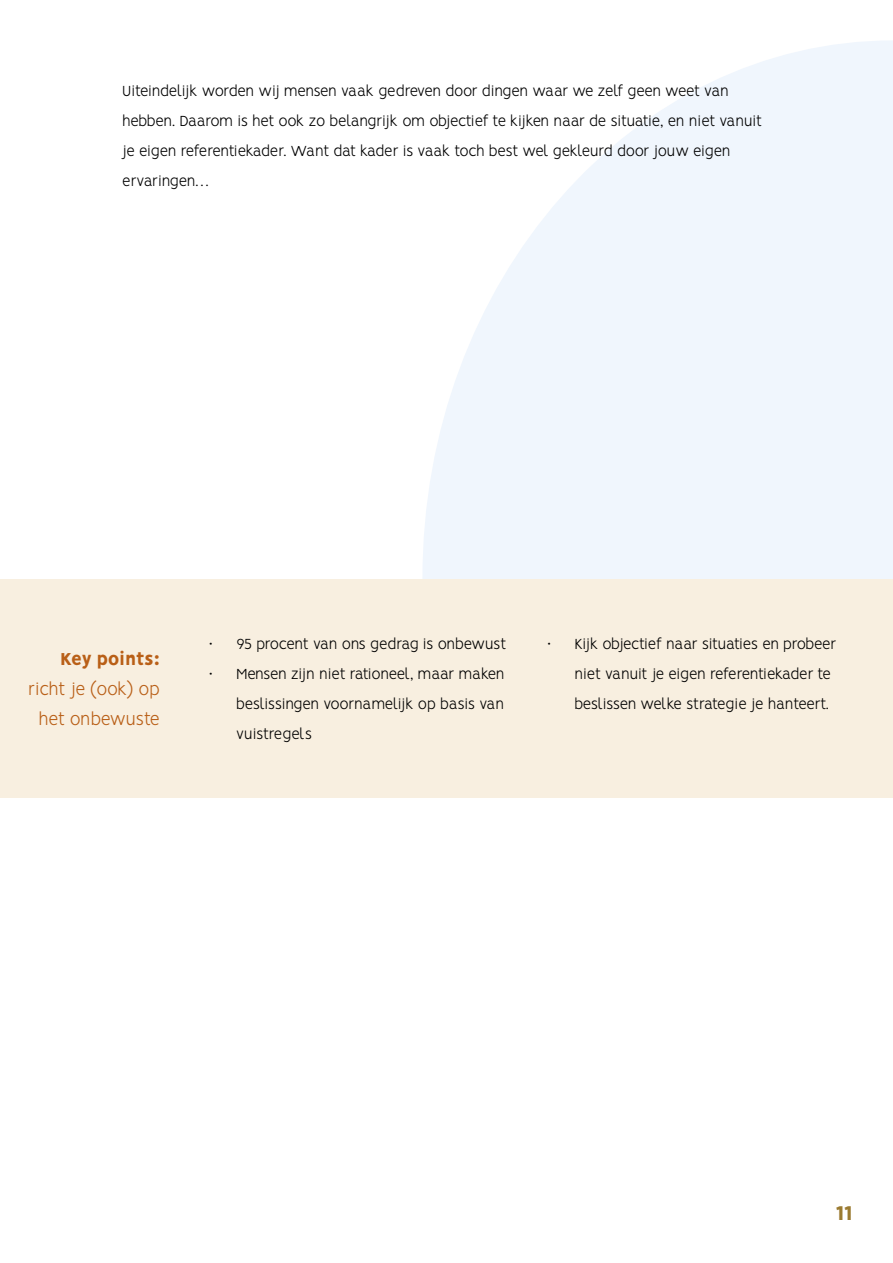
<style>
.page{position:relative;width:893px;height:1263px;background:#fff}
.page>*{position:absolute;margin:0;border:0;box-sizing:border-box;transform-origin:0 0}
.t1{font:800 22.5px "Vision";color:#9b7b31}
.t2{font:300 19.5px/30px "Vision";letter-spacing:-.02em;color:#b95f17;text-align:center}
.t3{font:800 19.5px "Vision";letter-spacing:-.03em;color:#b95f17}
.t4{font:300 16.5px/30px "Vision";letter-spacing:-.03em;color:#000}
</style>
<div class="page">
<svg style="left:423px;top:41px;width:470px;height:538px;fill:#f0f6fd"></svg>
<div style="left:1px;top:579px;width:892px;height:219px;background:#f8efe0"></div>
<p class="t4" style="left:122px;top:77px;width:641px">Uiteindelijk worden wij mensen vaak gedreven door dingen waar we zelf geen weet van hebben. Daarom is het ook zo belangrijk om objectief te kijken naar de situatie, en niet vanuit je eigen referentiekader. Want dat kader is vaak toch best wel gekleurd door jouw eigen ervaringen…</p>
<p class="t3" style="left:60px;top:647px;width:101px">Key points:</p>
<p class="t2" style="left:28px;top:676px;width:133px">richt je (ook) op het onbewuste</p>
<p class="t4" style="left:209px;top:630px;width:298px">• 95 procent van ons gedrag is onbewust</p>
<p class="t4" style="left:236px;top:660px;width:270px;text-align:justify;text-indent:-27px">• Mensen zijn niet rationeel, maar maken beslissingen voornamelijk op basis van vuistregels</p>
<p class="t4" style="left:574px;top:630px;width:263px;text-indent:-27px">• Kijk objectief naar situaties en probeer niet vanuit je eigen referentiekader te beslissen welke strategie je hanteert.</p>
<h1 class="t1" style="left:835px;top:1200px;width:18px">11</h1>
</div>
